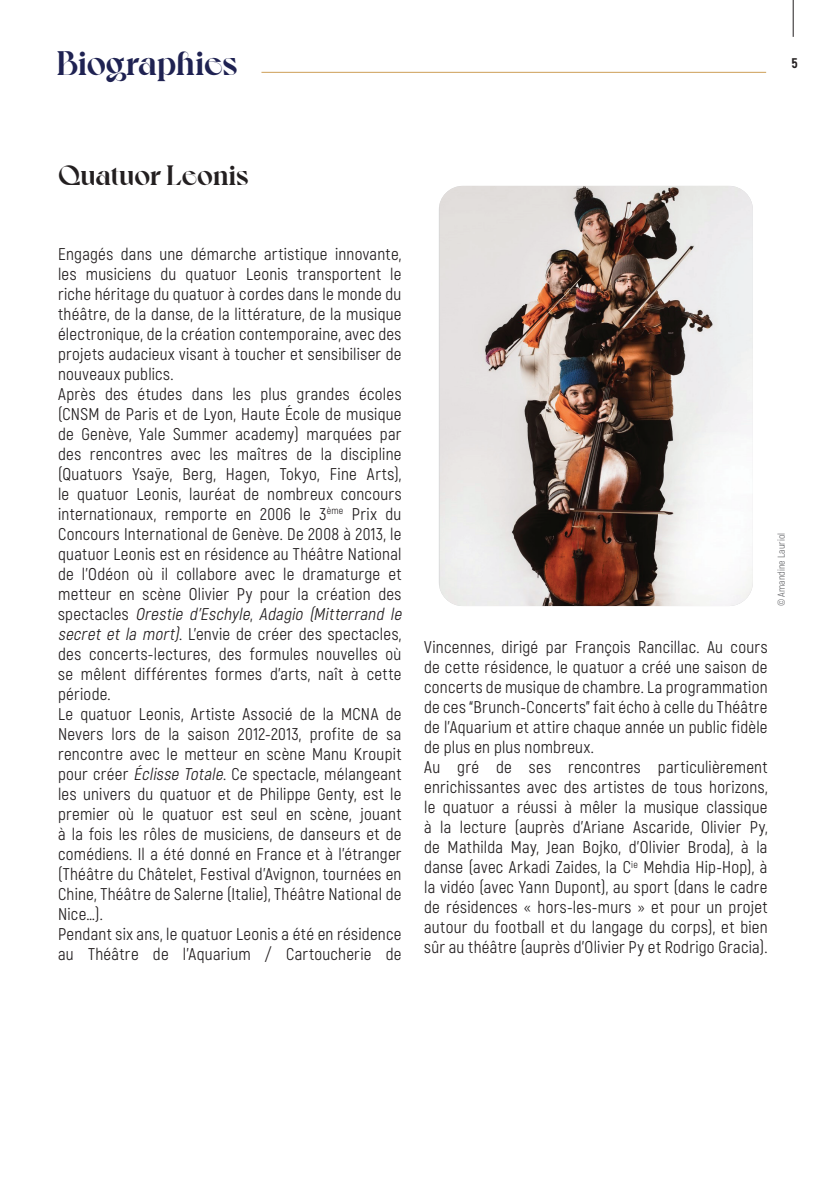
<style>
.page{position:relative;width:823px;height:1191px;background:#fff}
.page>*{position:absolute;margin:0;border:0;box-sizing:border-box;transform-origin:0 0}
.t1{font:700 34px "Voyage";color:#1f2252}
.t2{font:700 28px "Voyage";color:#231f20}
.t3{font:17px/20px "Akrobat";letter-spacing:.015em;color:#231f20}
.t4{font:800 14px "Akrobat";color:#231f20}
.t5{font:10px "Akrobat";color:#6c6d70}
.s1{font-style:italic}
</style>
<div class="page">
<hr style="left:792px;top:0;width:1px;height:37px;background:#231f20">
<hr style="left:261px;top:72px;width:504px;height:1px;background:#cd9f57">
<img style="left:439px;top:186px;width:313px;height:420px">
<h1 class="t1" style="left:57px;top:43px;width:182px">Biographies</h1>
<p class="t4" style="left:791px;top:54px;width:8px">5</p>
<h2 class="t2" style="left:58px;top:159px;width:192px">Quatuor Leonis</h2>
<p class="t3" style="left:58px;top:244px;width:348px">Engagés dans une démarche artistique innovante, les musiciens du quatuor Leonis transportent le riche héritage du quatuor à cordes dans le monde du théâtre, de la danse, de la littérature, de la musique électronique, de la création contemporaine, avec des projets audacieux visant à toucher et sensibiliser de nouveaux publics.<br>Après des études dans les plus grandes écoles (CNSM de Paris et de Lyon, Haute École de musique de Genève, Yale Summer academy) marquées par des rencontres avec les maîtres de la discipline (Quatuors Ysaÿe, Berg, Hagen, Tokyo, Fine Arts), le quatuor Leonis, lauréat de nombreux concours internationaux, remporte en 2006 le 3<sup>ème</sup> Prix du Concours International de Genève. De 2008 à 2013, le quatuor Leonis est en résidence au Théâtre National de l’Odéon où il collabore avec le dramaturge et metteur en scène Olivier Py pour la création des s p e c t a c l e s <span class="s1">Orestie d’Eschyle</span>, <span class="s1">Adagio (Mitterrand le secret et la mort)</span>. L’envie de créer des spectacles, des concerts-lectures, des formules nouvelles où se mêlent différentes formes d’arts, naît à cette période.<br>Le quatuor Leonis, Artiste Associé de la MCNA de Nevers lors de la saison 2012-2013, profite de sa rencontre avec le metteur en scène Manu Kroupit pour créer <span class="s1">Éclisse Totale</span>. Ce spectacle, mélangeant les univers du quatuor et de Philippe Genty, est le premier où le quatuor est seul en scène, jouant à la fois les rôles de musiciens, de danseurs et de comédiens. Il a été donné en France et à l’étranger (Théâtre du Châtelet, Festival d’Avignon, tournées en Chine, Théâtre de Salerne (Italie), Théâtre National de Nice…).<br>Pendant six ans, le quatuor Leonis a été en résidence au Théâtre de l’Aquarium / Cartoucherie de</p>
<p class="t5" style="left:775px;top:606px;width:75px;rotate:-90deg">© Amandine Lauriol</p>
<p class="t3" style="left:424px;top:637px;width:345px">Vincennes, dirigé par François Rancillac. Au cours de cette résidence, le quatuor a créé une saison de concerts de musique de chambre. La programmation de ces “Brunch-Concerts” fait écho à celle du Théâtre de l’Aquarium et attire chaque année un public fidèle de plus en plus nombreux.<br>Au gré de ses rencontres particulièrement enrichissantes avec des artistes de tous horizons, le quatuor a réussi à mêler la musique classique à la lecture (auprès d’Ariane Ascaride, Olivier Py, de Mathilda May, Jean Bojko, d’Olivier Broda), à la danse (avec Arkadi Zaides, la C<sup>ie</sup> Mehdia Hip-Hop), à la vidéo (avec Yann Dupont), au sport (dans le cadre de résidences « hors-les-murs » et pour un projet autour du football et du langage du corps), et bien sûr au théâtre (auprès d’Olivier Py et Rodrigo Gracia).</p>
</div>
